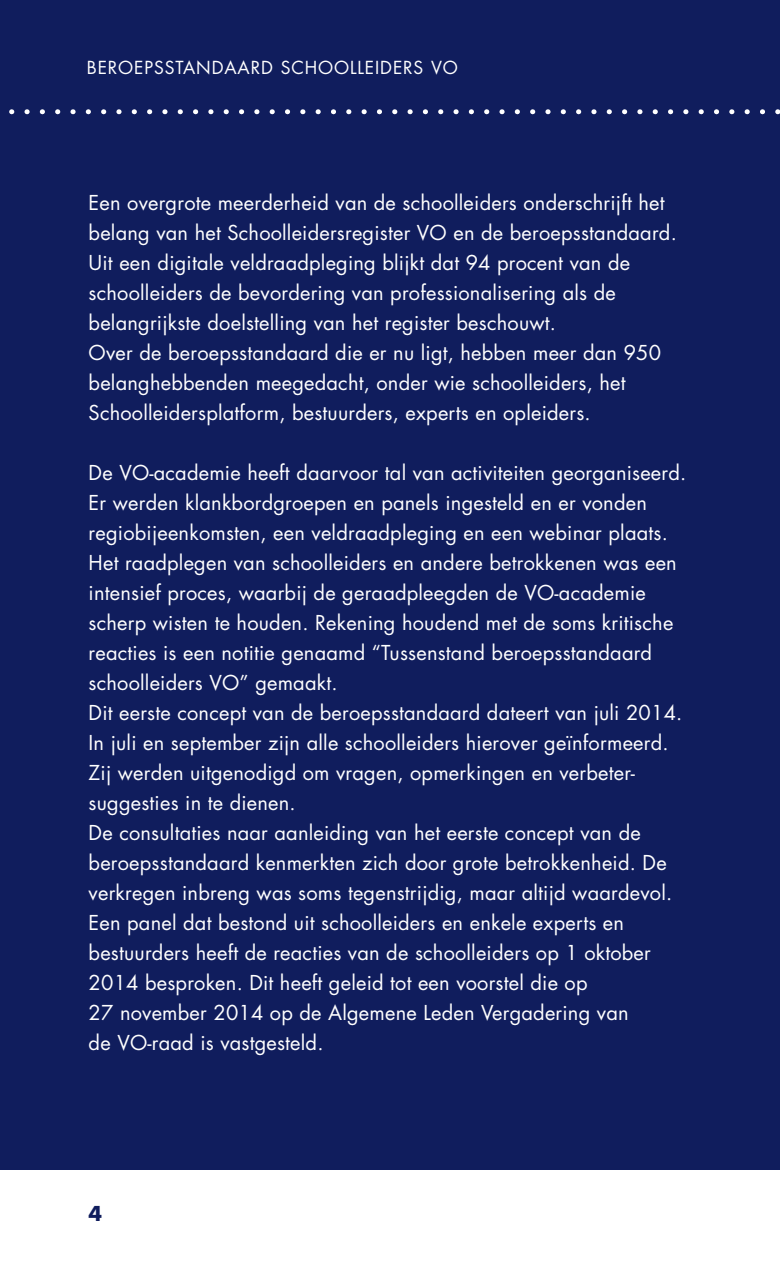
<style>
.page{position:relative;width:780px;height:1276px;background:#fff}
.page>*{position:absolute;margin:0;border:0;box-sizing:border-box;transform-origin:0 0}
.t1{font:20px/30px "Futura LT";letter-spacing:.01em;color:#fff}
.t2{font:700 20px "Futura LT";color:#101d5d}
.t3{font:17.5px "Futura LT";letter-spacing:.05em;color:#fff}
</style>
<div class="page">
<div style="left:0;top:0;width:780px;height:1169px;background:#101d5d"></div>
<svg style="left:9px;top:109px;width:771px;height:5px"></svg>
<p class="t3" style="left:87px;top:56px;width:243px">BEROEPSSTANDAARD Schoolleiders</p>
<p class="t3" style="left:431px;top:56px;width:28px">VO</p>
<p class="t1" style="left:89px;top:188px;width:589px">Een overgrote meerderheid van de schoolleiders onderschrijft het belang van het Schoolleidersregister VO en de beroepsstandaard.<br>Uit een digitale veldraadpleging blijkt dat 94 procent van de schoolleiders de bevordering van professionalisering als de belangrijkste doelstelling van het register beschouwt.<br>Over de beroepsstandaard die er nu ligt, hebben meer dan 950 belanghebbenden meegedacht, onder wie schoolleiders, het Schoolleidersplatform, bestuurders, experts en opleiders.</p>
<p class="t1" style="left:89px;top:458px;width:599px">De VO-academie heeft daarvoor tal van activiteiten georganiseerd.<br>Er werden klankbordgroepen en panels ingesteld en er vonden regiobijeenkomsten, een veldraadpleging en een webinar plaats.<br>Het raadplegen van schoolleiders en andere betrokkenen was een intensief proces, waarbij de geraadpleegden de VO-academie scherp wisten te houden. Rekening houdend met de soms kritische reacties is een notitie genaamd “Tussenstand beroepsstandaard schoolleiders VO” gemaakt.<br>Dit eerste concept van de beroepsstandaard dateert van juli 2014.<br>In juli en september zijn alle schoolleiders hierover geïnformeerd.<br>Zij werden uitgenodigd om vragen, opmerkingen en verbeter&shy;suggesties in te dienen.<br>De consultaties naar aanleiding van het eerste concept van de beroepsstandaard kenmerkten zich door grote betrokkenheid. De verkregen inbreng was soms tegenstrijdig, maar altijd waardevol.<br>Een panel dat bestond uit schoolleiders en enkele experts en bestuurders heeft de reacties van de schoolleiders op 1 oktober 2014 besproken. Dit heeft geleid tot een voorstel die op<br>27 november 2014 op de Algemene Leden Vergadering van<br>de VO-raad is vastgesteld.</p>
<p class="t2" style="left:89px;top:1200px;width:15px">4</p>
</div>
